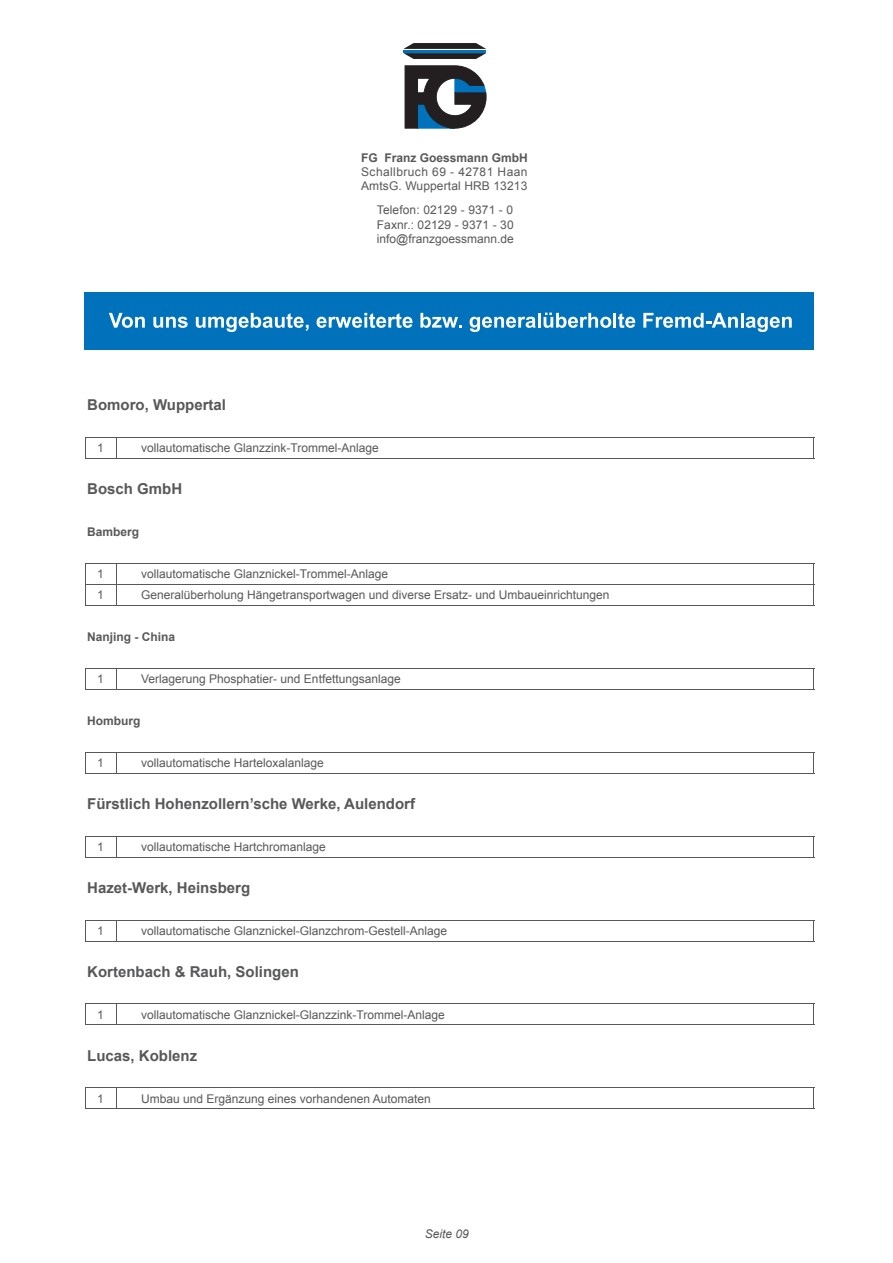
<style>
.page{position:relative;width:893px;height:1263px;background:#fff}
.page>*{position:absolute;margin:0;border:0;box-sizing:border-box;transform-origin:0 0}
.t1{font:700 15px "Arial";color:#57585a}
.t2{font:12px/14.4px "Arial";color:#57585a;text-align:justify}
.t3{font:700 12px "Arial";color:#57585a}
.t4{font:12px/14.4px "Arial";letter-spacing:.02em;color:#57585a}
.t5{font:italic 12px "Arial";color:#57585a}
</style>
<div class="page">
<svg style="left:405px;top:66px;width:81px;height:62px"></svg>
<svg style="left:404px;top:43px;width:82px;height:16px"></svg>
<div style="left:85px;top:293px;width:729px;height:57px;background:#0072bc"></div>
<svg style="left:109px;top:313px;width:36px;height:15px"></svg>
<svg style="left:153px;top:317px;width:35px;height:11px"></svg>
<svg style="left:196px;top:313px;width:113px;height:19px"></svg>
<svg style="left:317px;top:313px;width:96px;height:15px"></svg>
<svg style="left:420px;top:313px;width:42px;height:15px"></svg>
<svg style="left:470px;top:317px;width:66px;height:15px"></svg>
<hr style="left:538px;top:313px;width:3px;height:15px;background:#fff">
<svg style="left:544px;top:313px;width:67px;height:15px"></svg>
<hr style="left:613px;top:313px;width:3px;height:15px;background:#fff">
<svg style="left:618px;top:313px;width:17px;height:15px"></svg>
<svg style="left:643px;top:313px;width:95px;height:15px"></svg>
<hr style="left:741px;top:313px;width:3px;height:15px;background:#fff">
<svg style="left:746px;top:317px;width:46px;height:15px"></svg>
<hr style="left:85px;top:458px;width:729px;height:1px;background:#57585a">
<hr style="left:85px;top:437px;width:729px;height:1px;background:#57585a">
<svg style="left:85px;top:438px;width:1px;height:20px"></svg>
<svg style="left:116px;top:438px;width:1px;height:20px"></svg>
<svg style="left:813px;top:438px;width:1px;height:20px"></svg>
<hr style="left:85px;top:563px;width:729px;height:1px;background:#57585a">
<hr style="left:85px;top:605px;width:729px;height:1px;background:#57585a">
<hr style="left:85px;top:584px;width:729px;height:1px;background:#57585a">
<svg style="left:85px;top:564px;width:1px;height:41px"></svg>
<svg style="left:116px;top:564px;width:1px;height:41px"></svg>
<svg style="left:813px;top:564px;width:1px;height:41px"></svg>
<hr style="left:85px;top:689px;width:729px;height:1px;background:#57585a">
<hr style="left:85px;top:668px;width:729px;height:1px;background:#57585a">
<svg style="left:85px;top:669px;width:1px;height:20px"></svg>
<svg style="left:116px;top:669px;width:1px;height:20px"></svg>
<svg style="left:813px;top:669px;width:1px;height:20px"></svg>
<hr style="left:85px;top:773px;width:729px;height:1px;background:#57585a">
<hr style="left:85px;top:752px;width:729px;height:1px;background:#57585a">
<svg style="left:85px;top:753px;width:1px;height:20px"></svg>
<svg style="left:116px;top:753px;width:1px;height:20px"></svg>
<svg style="left:813px;top:753px;width:1px;height:20px"></svg>
<hr style="left:85px;top:857px;width:729px;height:1px;background:#57585a">
<hr style="left:85px;top:836px;width:729px;height:1px;background:#57585a">
<svg style="left:85px;top:837px;width:1px;height:20px"></svg>
<svg style="left:116px;top:837px;width:1px;height:20px"></svg>
<svg style="left:813px;top:837px;width:1px;height:20px"></svg>
<hr style="left:85px;top:941px;width:729px;height:1px;background:#57585a">
<hr style="left:85px;top:920px;width:729px;height:1px;background:#57585a">
<svg style="left:85px;top:921px;width:1px;height:20px"></svg>
<svg style="left:116px;top:921px;width:1px;height:20px"></svg>
<svg style="left:813px;top:921px;width:1px;height:20px"></svg>
<hr style="left:85px;top:1024px;width:729px;height:1px;background:#57585a">
<hr style="left:85px;top:1003px;width:729px;height:1px;background:#57585a">
<svg style="left:85px;top:1004px;width:1px;height:20px"></svg>
<svg style="left:116px;top:1004px;width:1px;height:20px"></svg>
<svg style="left:813px;top:1004px;width:1px;height:20px"></svg>
<hr style="left:85px;top:1108px;width:729px;height:1px;background:#57585a">
<hr style="left:85px;top:1087px;width:729px;height:1px;background:#57585a">
<svg style="left:85px;top:1088px;width:1px;height:20px"></svg>
<svg style="left:116px;top:1088px;width:1px;height:20px"></svg>
<svg style="left:813px;top:1088px;width:1px;height:20px"></svg>
<p class="t3" style="left:361px;top:149px;width:168px">FG Franz Goessmann GmbH</p>
<p class="t4" style="left:361px;top:165px;width:168px">Schallbruch 69 - 42781 Haan<br>AmtsG. Wuppertal HRB 13213</p>
<p class="t2" style="left:377px;top:203px;width:138px">Telefon: 02129 - 9371 - 0<br>Faxnr.: 02129 - 9371 - 30 info@franzgoessmann.de</p>
<p class="t1" style="left:87px;top:395px;width:140px">Bomoro, Wuppertal</p>
<p class="t2" style="left:97px;top:441px;width:8px">1</p>
<p class="t2" style="left:141px;top:441px;width:239px">vollautomatische Glanzzink-Trommel-Anlage</p>
<p class="t1" style="left:87px;top:479px;width:97px">Bosch GmbH</p>
<p class="t3" style="left:87px;top:524px;width:54px">Bamberg</p>
<p class="t2" style="left:97px;top:567px;width:8px">1</p>
<p class="t2" style="left:141px;top:567px;width:248px">vollautomatische Glanznickel-Trommel-Anlage</p>
<p class="t2" style="left:97px;top:588px;width:8px">1</p>
<p class="t2" style="left:141px;top:588px;width:470px">Generalüberholung Hängetransportwagen und diverse Ersatz- und Umbaueinrichtungen</p>
<p class="t3" style="left:87px;top:629px;width:90px">Nanjing - China</p>
<p class="t2" style="left:97px;top:672px;width:8px">1</p>
<p class="t2" style="left:141px;top:672px;width:261px">Verlagerung Phosphatier- und Entfettungsanlage</p>
<p class="t3" style="left:87px;top:713px;width:55px">Homburg</p>
<p class="t2" style="left:97px;top:756px;width:8px">1</p>
<p class="t2" style="left:141px;top:756px;width:184px">vollautomatische Harteloxalanlage</p>
<p class="t1" style="left:87px;top:794px;width:329px">Fürstlich Hohenzollern’sche Werke, Aulendorf</p>
<p class="t2" style="left:97px;top:840px;width:8px">1</p>
<p class="t2" style="left:141px;top:840px;width:186px">vollautomatische Hartchromanlage</p>
<p class="t1" style="left:87px;top:878px;width:165px">Hazet-Werk, Heinsberg</p>
<p class="t2" style="left:97px;top:924px;width:8px">1</p>
<p class="t2" style="left:141px;top:924px;width:308px">vollautomatische Glanznickel-Glanzchrom-Gestell-Anlage</p>
<p class="t1" style="left:87px;top:962px;width:213px">Kortenbach &amp; Rauh, Solingen</p>
<p class="t2" style="left:97px;top:1008px;width:8px">1</p>
<p class="t2" style="left:141px;top:1008px;width:305px">vollautomatische Glanznickel-Glanzzink-Trommel-Anlage</p>
<p class="t1" style="left:87px;top:1046px;width:112px">Lucas, Koblenz</p>
<p class="t2" style="left:97px;top:1092px;width:8px">1</p>
<p class="t2" style="left:141px;top:1092px;width:291px">Umbau und Ergänzung eines vorhandenen Automaten</p>
<p class="t5" style="left:425px;top:1225px;width:46px">Seite 09</p>
</div>
